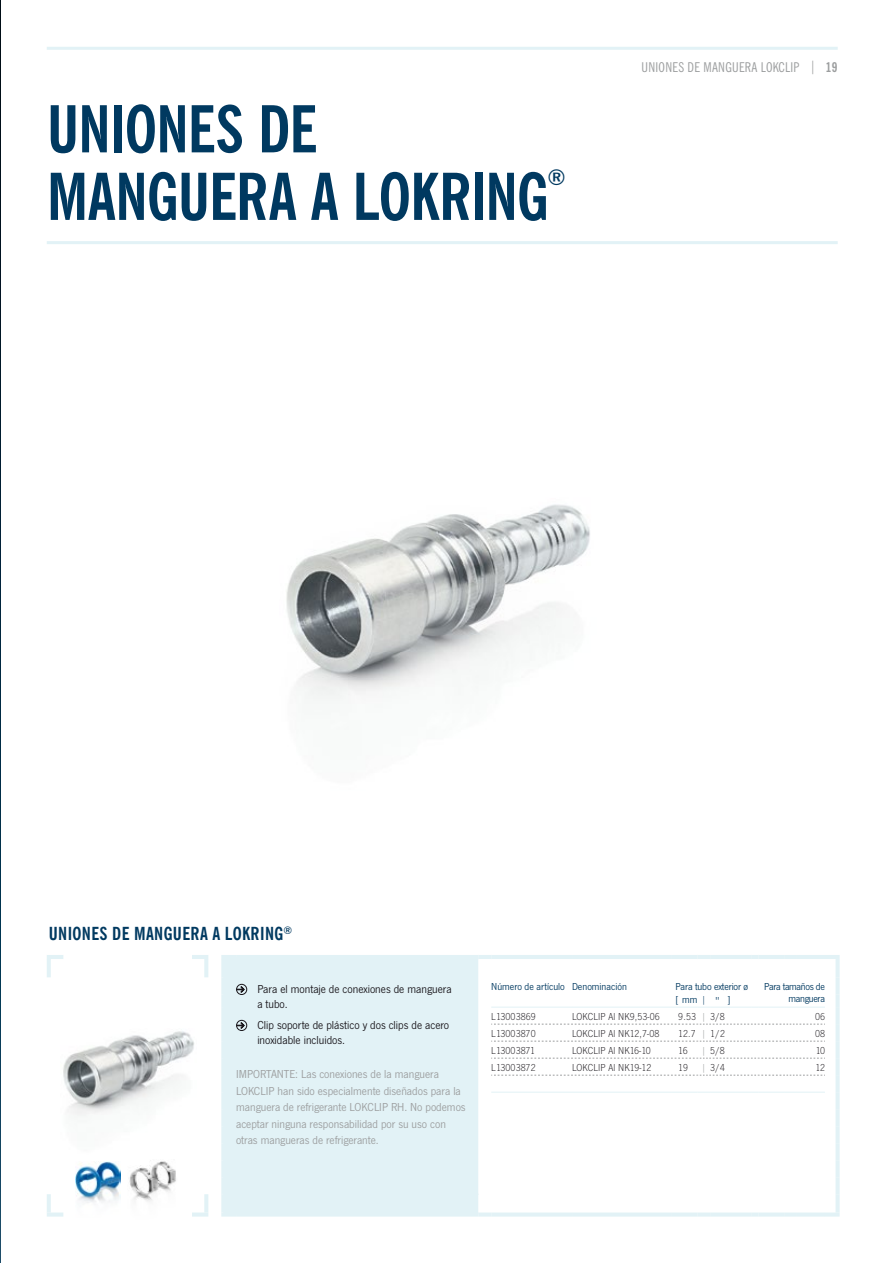
<style>
.page{position:relative;width:893px;height:1263px;background:#fff}
.page>*{position:absolute;margin:0;border:0;box-sizing:border-box;transform-origin:0 0}
.t1{font:700 condensed 64.5px/67.5px "News Gothic BT";letter-spacing:-.015em;color:#003960}
.t2{font:700 condensed 21.9px "News Gothic BT";color:#003960}
.t3{font:700 condensed 18px "News Gothic BT";letter-spacing:.02em;color:#003960}
.t4{font:condensed 13.5px "News Gothic BT";letter-spacing:.02em;color:#9c9e9f}
.t5{font:12px/16.5px "News Gothic T";color:#9c9e9f}
.t6{font:12px/15px "News Gothic T";color:#1a171c}
.t7{font:300 10.5px "News Gothic T";letter-spacing:.01em;color:#1a171c}
.t8{font:10.5px "News Gothic T";letter-spacing:-.01em;color:#003960}
.t9{font:10.5px "News Gothic T";letter-spacing:-.03em;color:#003960}
.s1{font-weight:700}
.s2{font-weight:300}
.s3{color:#9c9e9f}
</style>
<div class="page">
<img style="left:0;top:0;width:1px;height:1263px">
<img style="left:63px;top:1031px;width:131px;height:85px">
<img style="left:75px;top:1162px;width:45px;height:41px">
<img style="left:129px;top:1165px;width:20px;height:36px">
<img style="left:149px;top:1161px;width:27px;height:41px">
<img style="left:286px;top:504px;width:304px;height:197px">
<hr style="left:47px;top:47px;width:791px;height:3px;background:#e2f2f6">
<hr style="left:47px;top:241px;width:791px;height:3px;background:#e2f2f6">
<div style="left:225px;top:959px;width:253px;height:253px;background:#e2f2f6"></div>
<svg style="left:478px;top:959px;width:358px;height:253px"></svg>
<hr style="left:47px;top:959px;width:4px;height:18px;background:#e2f2f6">
<hr style="left:47px;top:955px;width:16px;height:4px;background:#e2f2f6">
<hr style="left:192px;top:955px;width:16px;height:4px;background:#e2f2f6">
<hr style="left:204px;top:959px;width:4px;height:18px;background:#e2f2f6">
<hr style="left:221px;top:959px;width:4px;height:18px;background:#e2f2f6">
<hr style="left:221px;top:955px;width:15px;height:4px;background:#e2f2f6">
<hr style="left:236px;top:955px;width:242px;height:4px;background:#e2f2f6">
<hr style="left:478px;top:955px;width:13px;height:4px;background:#e2f2f6">
<hr style="left:491px;top:955px;width:81px;height:4px;background:#e2f2f6">
<hr style="left:572px;top:955px;width:100px;height:4px;background:#e2f2f6">
<hr style="left:672px;top:955px;width:25px;height:4px;background:#e2f2f6">
<hr style="left:697px;top:955px;width:13px;height:4px;background:#e2f2f6">
<hr style="left:710px;top:955px;width:42px;height:4px;background:#e2f2f6">
<svg style="left:752px;top:955px;width:7px;height:4px"></svg>
<hr style="left:759px;top:955px;width:25px;height:4px;background:#e2f2f6">
<hr style="left:784px;top:955px;width:13px;height:4px;background:#e2f2f6">
<hr style="left:797px;top:955px;width:28px;height:4px;background:#e2f2f6">
<hr style="left:825px;top:955px;width:15px;height:4px;background:#e2f2f6">
<hr style="left:836px;top:959px;width:4px;height:18px;background:#e2f2f6">
<hr style="left:221px;top:977px;width:4px;height:17px;background:#e2f2f6">
<hr style="left:221px;top:994px;width:4px;height:13px;background:#e2f2f6">
<hr style="left:221px;top:1007px;width:4px;height:17px;background:#e2f2f6">
<hr style="left:836px;top:977px;width:4px;height:17px;background:#e2f2f6">
<hr style="left:836px;top:994px;width:4px;height:13px;background:#e2f2f6">
<hr style="left:836px;top:1007px;width:4px;height:17px;background:#e2f2f6">
<hr style="left:221px;top:1024px;width:4px;height:17px;background:#e2f2f6">
<hr style="left:836px;top:1024px;width:4px;height:17px;background:#e2f2f6">
<hr style="left:221px;top:1041px;width:4px;height:17px;background:#e2f2f6">
<hr style="left:491px;top:1092px;width:81px;height:1px;background:#e2f2f6">
<hr style="left:572px;top:1092px;width:100px;height:1px;background:#e2f2f6">
<svg style="left:672px;top:1092px;width:38px;height:1px"></svg>
<hr style="left:710px;top:1092px;width:42px;height:1px;background:#e2f2f6">
<svg style="left:752px;top:1092px;width:73px;height:1px"></svg>
<hr style="left:836px;top:1041px;width:4px;height:17px;background:#e2f2f6">
<hr style="left:221px;top:1058px;width:4px;height:17px;background:#e2f2f6">
<hr style="left:221px;top:1075px;width:4px;height:17px;background:#e2f2f6">
<hr style="left:221px;top:1092px;width:4px;height:17px;background:#e2f2f6">
<hr style="left:221px;top:1109px;width:4px;height:17px;background:#e2f2f6">
<hr style="left:221px;top:1126px;width:4px;height:17px;background:#e2f2f6">
<hr style="left:221px;top:1143px;width:4px;height:17px;background:#e2f2f6">
<hr style="left:221px;top:1160px;width:4px;height:17px;background:#e2f2f6">
<hr style="left:221px;top:1177px;width:4px;height:17px;background:#e2f2f6">
<hr style="left:836px;top:1058px;width:4px;height:17px;background:#e2f2f6">
<hr style="left:836px;top:1075px;width:4px;height:17px;background:#e2f2f6">
<hr style="left:836px;top:1092px;width:4px;height:17px;background:#e2f2f6">
<hr style="left:836px;top:1109px;width:4px;height:17px;background:#e2f2f6">
<hr style="left:836px;top:1126px;width:4px;height:17px;background:#e2f2f6">
<hr style="left:836px;top:1143px;width:4px;height:17px;background:#e2f2f6">
<hr style="left:836px;top:1160px;width:4px;height:17px;background:#e2f2f6">
<hr style="left:836px;top:1177px;width:4px;height:17px;background:#e2f2f6">
<hr style="left:47px;top:1194px;width:4px;height:18px;background:#e2f2f6">
<svg style="left:47px;top:1212px;width:16px;height:4px"></svg>
<svg style="left:192px;top:1212px;width:16px;height:4px"></svg>
<hr style="left:204px;top:1194px;width:4px;height:18px;background:#e2f2f6">
<hr style="left:221px;top:1194px;width:4px;height:18px;background:#e2f2f6">
<hr style="left:221px;top:1212px;width:15px;height:4px;background:#e2f2f6">
<hr style="left:236px;top:1194px;width:242px;height:1px;background:#e2f2f6">
<hr style="left:236px;top:1212px;width:242px;height:4px;background:#e2f2f6">
<svg style="left:478px;top:1212px;width:13px;height:4px"></svg>
<svg style="left:491px;top:1212px;width:81px;height:4px"></svg>
<svg style="left:572px;top:1212px;width:100px;height:4px"></svg>
<svg style="left:672px;top:1212px;width:25px;height:4px"></svg>
<svg style="left:697px;top:1212px;width:13px;height:4px"></svg>
<svg style="left:710px;top:1212px;width:42px;height:4px"></svg>
<svg style="left:752px;top:1212px;width:7px;height:4px"></svg>
<svg style="left:759px;top:1212px;width:25px;height:4px"></svg>
<svg style="left:784px;top:1212px;width:13px;height:4px"></svg>
<svg style="left:797px;top:1212px;width:28px;height:4px"></svg>
<svg style="left:825px;top:1212px;width:15px;height:4px"></svg>
<hr style="left:836px;top:1194px;width:4px;height:18px;background:#e2f2f6">
<svg style="left:491px;top:1075px;width:334px;height:1px"></svg>
<svg style="left:491px;top:1024px;width:334px;height:1px"></svg>
<svg style="left:491px;top:1041px;width:334px;height:1px"></svg>
<hr style="left:491px;top:1007px;width:81px;height:1px;background:#e2f2f6">
<hr style="left:572px;top:1007px;width:100px;height:1px;background:#e2f2f6">
<svg style="left:672px;top:1007px;width:38px;height:1px"></svg>
<hr style="left:710px;top:1007px;width:42px;height:1px;background:#e2f2f6">
<svg style="left:752px;top:1007px;width:73px;height:1px"></svg>
<svg style="left:491px;top:1058px;width:334px;height:1px"></svg>
<div style="left:236px;top:984px;width:11px;height:11px;border:1px solid #1a171c;border-radius:50%"></div>
<svg style="left:236px;top:986px;width:9px;height:7px"></svg>
<div style="left:236px;top:1020px;width:11px;height:11px;border:1px solid #1a171c;border-radius:50%"></div>
<svg style="left:225px;top:1022px;width:20px;height:7px"></svg>
<h1 class="t1" style="left:47px;top:95px;width:503px">UNIONES DE<br>MANGUERA A LOKRING</h1>
<h2 class="t2" style="left:547px;top:164px;width:20px">®</h2>
<p class="t4" style="left:641px;top:59px;width:198px">UNIONES DE MANGUERA LOKCLIP | <span class="s1">19</span></p>
<h3 class="t3" style="left:49px;top:922px;width:245px">UNIONES DE MANGUERA A LOKRING<sup>®</sup></h3>
<p class="t6" style="left:257px;top:981px;width:196px">Para el montaje de conexiones de manguera a tubo.</p>
<p class="t6" style="left:257px;top:1017px;width:193px">Clip soporte de plástico y dos clips de acero inoxidable incluidos.</p>
<p class="t5" style="left:236px;top:1066px;width:231px">IMPORTANTE: Las conexiones de la manguera LOKCLIP han sido especialmente diseñados para la manguera de refrigerante LOKCLIP RH. No podemos aceptar ninguna responsabilidad por su uso con otras mangueras de refrigerante.</p>
<p class="t8" style="left:491px;top:980px;width:137px">Número de artículo Denominación</p>
<p class="t8" style="left:675px;top:980px;width:74px">Para tubo exterior ø</p>
<p class="t9" style="left:764px;top:980px;width:62px">Para tamaños de</p>
<p class="t8" style="left:675px;top:993px;width:56px">[mm<span class="s2">|</span> " ]</p>
<p class="t9" style="left:788px;top:993px;width:38px">manguera</p>
<p class="t7" style="left:491px;top:1010px;width:46px">L13003869</p>
<p class="t7" style="left:572px;top:1010px;width:89px">LOKCLIP Al NK9,53-06</p>
<p class="t7" style="left:678px;top:1010px;width:48px">9.53 <span class="s3">|</span> 3/8</p>
<p class="t7" style="left:815px;top:1010px;width:11px">06</p>
<p class="t7" style="left:491px;top:1027px;width:46px">L13003870</p>
<p class="t7" style="left:572px;top:1027px;width:89px">LOKCLIP Al NK12,7-08</p>
<p class="t7" style="left:678px;top:1027px;width:48px">12.7 <span class="s3">|</span> 1/2</p>
<p class="t7" style="left:815px;top:1027px;width:11px">08</p>
<p class="t7" style="left:491px;top:1044px;width:45px">L13003871</p>
<p class="t7" style="left:572px;top:1044px;width:80px">LOKCLIP Al NK16-10</p>
<p class="t7" style="left:678px;top:1044px;width:11px">16</p>
<p class="t7" style="left:701px;top:1044px;width:25px"><span class="s3">|</span> 5/8</p>
<p class="t7" style="left:816px;top:1044px;width:11px">10</p>
<p class="t7" style="left:491px;top:1061px;width:46px">L13003872</p>
<p class="t7" style="left:572px;top:1061px;width:81px">LOKCLIP Al NK19-12</p>
<p class="t7" style="left:678px;top:1061px;width:11px">19</p>
<p class="t7" style="left:701px;top:1061px;width:25px"><span class="s3">|</span> 3/4</p>
<p class="t7" style="left:815px;top:1061px;width:11px">12</p>
</div>
